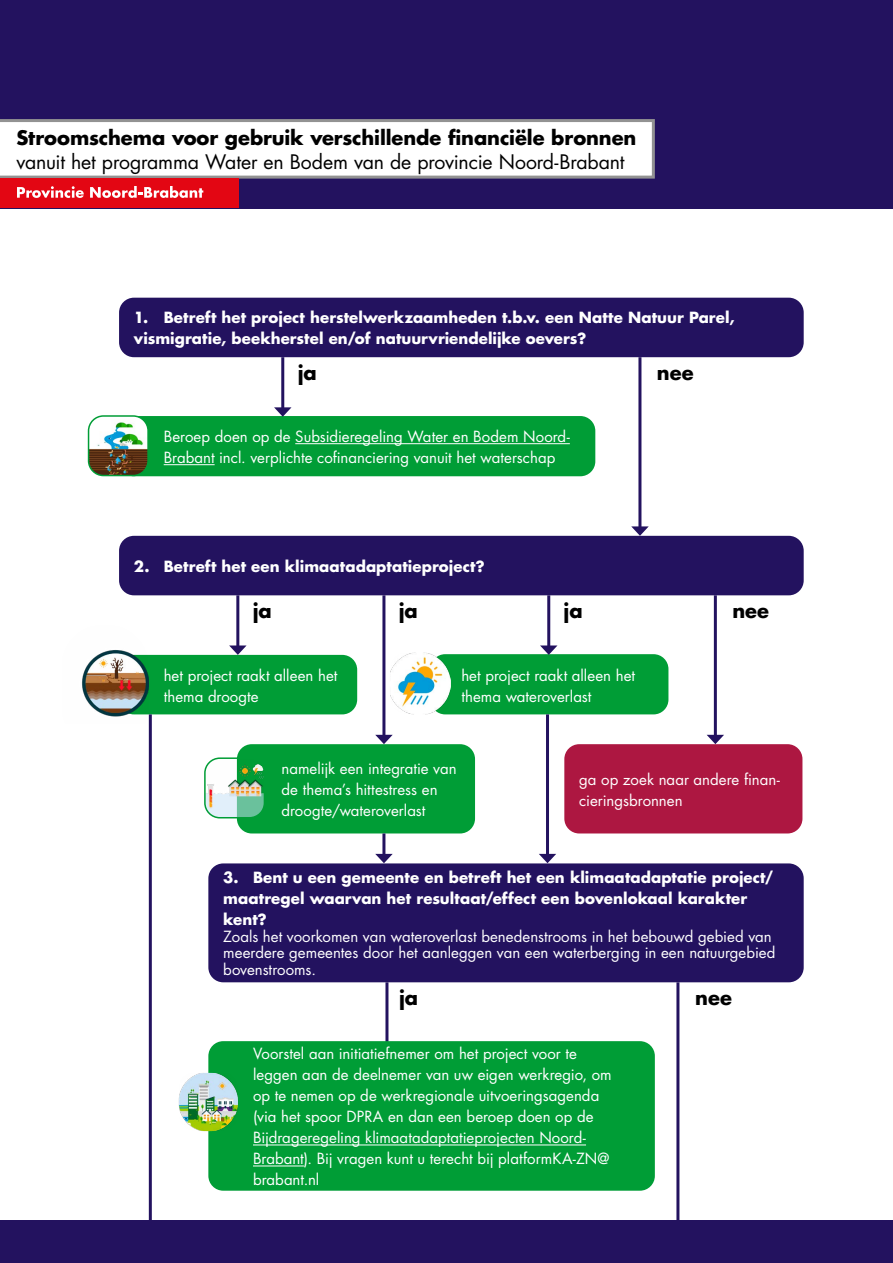
<style>
.page{position:relative;width:893px;height:1263px;background:#fff}
.page>*{position:absolute;margin:0;border:0;box-sizing:border-box;transform-origin:0 0}
.t1{font:700 19.5px "Futura Std";letter-spacing:-.005em;color:#000}
.t2{font:19.5px "Futura Std";letter-spacing:-.01em;color:#000}
.t3{font:15px/21px "Futura Std";color:#fff}
.t4{font:700 15px/21px "Futura Std";letter-spacing:.005em;color:#fff}
</style>
<div class="page">
<div style="left:119px;top:536px;width:685px;height:59px;background:#23125f;border-radius:15px"></div>
<div style="left:208px;top:863px;width:596px;height:119px;background:#23125f;border-radius:15px"></div>
<div style="left:0;top:0;width:893px;height:208px;background:#23125f"></div>
<div style="left:0;top:1220px;width:893px;height:43px;background:#23125f"></div>
<svg style="left:0;top:119px;width:655px;height:60px;background:#f2f1f1"></svg>
<div style="left:0;top:179px;width:238px;height:29px;background:#e30613"></div>
<svg style="left:17px;top:186px;width:67px;height:12px"></svg>
<svg style="left:90px;top:186px;width:113px;height:12px"></svg>
<div style="left:119px;top:298px;width:685px;height:59px;background:#23125f;border-radius:15px"></div>
<div style="left:119px;top:416px;width:476px;height:60px;background:#009d36;border-radius:15px"></div>
<hr style="left:295px;top:443px;width:275px;height:1px;background:#fff">
<hr style="left:164px;top:464px;width:51px;height:1px;background:#fff">
<img style="left:89px;top:417px;width:57px;height:58px">
<div style="left:88px;top:415px;width:61px;height:61px;border:2px solid #009d36;border-radius:15px"></div>
<hr style="left:281px;top:357px;width:3px;height:53px;background:#23125f">
<svg style="left:274px;top:407px;width:17px;height:10px"></svg>
<hr style="left:638px;top:357px;width:3px;height:172px;background:#23125f">
<svg style="left:631px;top:526px;width:18px;height:10px"></svg>
<div style="left:119px;top:655px;width:238px;height:59px;background:#009d36;border-radius:15px"></div>
<div style="left:237px;top:744px;width:238px;height:89px;background:#009d36;border-radius:15px"></div>
<div style="left:430px;top:654px;width:238px;height:60px;background:#009d36;border-radius:15px"></div>
<div style="left:564px;top:744px;width:238px;height:89px;background:#ad1741;border-radius:15px"></div>
<img style="left:206px;top:760px;width:56px;height:58px">
<div style="left:204px;top:757px;width:61px;height:61px;border:2px solid #009d36;border-radius:15px"></div>
<hr style="left:236px;top:595px;width:3px;height:53px;background:#23125f">
<svg style="left:229px;top:645px;width:18px;height:10px"></svg>
<hr style="left:382px;top:595px;width:3px;height:142px;background:#23125f">
<svg style="left:375px;top:735px;width:18px;height:9px"></svg>
<hr style="left:547px;top:595px;width:3px;height:53px;background:#23125f">
<svg style="left:540px;top:645px;width:17px;height:10px"></svg>
<hr style="left:714px;top:595px;width:3px;height:142px;background:#23125f">
<svg style="left:707px;top:735px;width:17px;height:9px"></svg>
<img style="left:390px;top:653px;width:61px;height:61px">
<hr style="left:149px;top:714px;width:3px;height:506px;background:#23125f">
<hr style="left:382px;top:833px;width:3px;height:23px;background:#23125f">
<svg style="left:375px;top:854px;width:18px;height:9px"></svg>
<hr style="left:546px;top:714px;width:3px;height:142px;background:#23125f">
<svg style="left:539px;top:854px;width:17px;height:9px"></svg>
<hr style="left:676px;top:982px;width:3px;height:238px;background:#23125f">
<hr style="left:385px;top:982px;width:3px;height:60px;background:#23125f">
<img style="left:82px;top:650px;width:67px;height:74px">
<div style="left:208px;top:1041px;width:447px;height:150px;background:#009d36;border-radius:15px"></div>
<hr style="left:253px;top:1144px;width:333px;height:1px;background:#fff">
<hr style="left:253px;top:1165px;width:51px;height:1px;background:#fff">
<img style="left:179px;top:1073px;width:59px;height:58px">
<h1 class="t1" style="left:16px;top:125px;width:622px">Stroomschema voor gebruik verschillende financiële bronnen</h1>
<h1 class="t2" style="left:16px;top:149px;width:610px">vanuit het programma Water en Bodem van de provincie Noord-Brabant</h1>
<p class="t4" style="left:134px;top:307px;width:602px">1. Betreft het project herstelwerkzaamheden t.b.v. een Natte Natuur Parel, vismigratie, beekherstel en/of natuurvriendelijke oevers?</p>
<h1 class="t1" style="left:298px;top:360px;width:21px">ja</h1>
<h1 class="t1" style="left:657px;top:360px;width:38px">nee</h1>
<p class="t3" style="left:164px;top:426px;width:408px">Beroep doen op de Subsidieregeling Water en Bodem Noord-<br>Brabant incl. verplichte cofinanciering vanuit het waterschap</p>
<p class="t4" style="left:134px;top:555px;width:352px">2. Betreft het een klimaatadaptatieproject?</p>
<h1 class="t1" style="left:253px;top:598px;width:21px">ja</h1>
<h1 class="t1" style="left:399px;top:598px;width:21px">ja</h1>
<h1 class="t1" style="left:564px;top:598px;width:21px">ja</h1>
<h1 class="t1" style="left:732px;top:598px;width:38px">nee</h1>
<p class="t3" style="left:164px;top:665px;width:175px">het project raakt alleen het thema droogte</p>
<p class="t3" style="left:461px;top:665px;width:175px">het project raakt alleen het thema wateroverlast</p>
<p class="t3" style="left:282px;top:758px;width:177px">namelijk een integratie van de thema’s hittestress en droogte/wateroverlast</p>
<p class="t3" style="left:579px;top:769px;width:202px">ga op zoek naar andere finan&shy;cieringsbronnen</p>
<p class="t4" style="left:223px;top:867px;width:552px">3. Bent u een gemeente en betreft het een klimaatadaptatie project/ maatregel waarvan het resultaat/effect een bovenlokaal karakter kent?</p>
<p class="t3" style="left:223px;top:928px;width:554px;line-height:16.5px">Zoals het voorkomen van wateroverlast benedenstrooms in het bebouwd gebied van meerdere gemeentes door het aanleggen van een waterberging in een natuurgebied bovenstrooms.</p>
<h1 class="t1" style="left:399px;top:985px;width:21px">ja</h1>
<h1 class="t1" style="left:695px;top:985px;width:38px">nee</h1>
<p class="t3" style="left:253px;top:1043px;width:360px">Voorstel aan initiatiefnemer om het project voor te leggen aan de deelnemer van uw eigen werkregio, om op te nemen op de werkregionale uitvoeringsagenda (via het spoor DPRA en dan een beroep doen op de Bijdrageregeling klimaatadaptatieprojecten Noord-Brabant). Bij vragen kunt u terecht bij platformKA-ZN@ brabant.nl</p>
</div>
